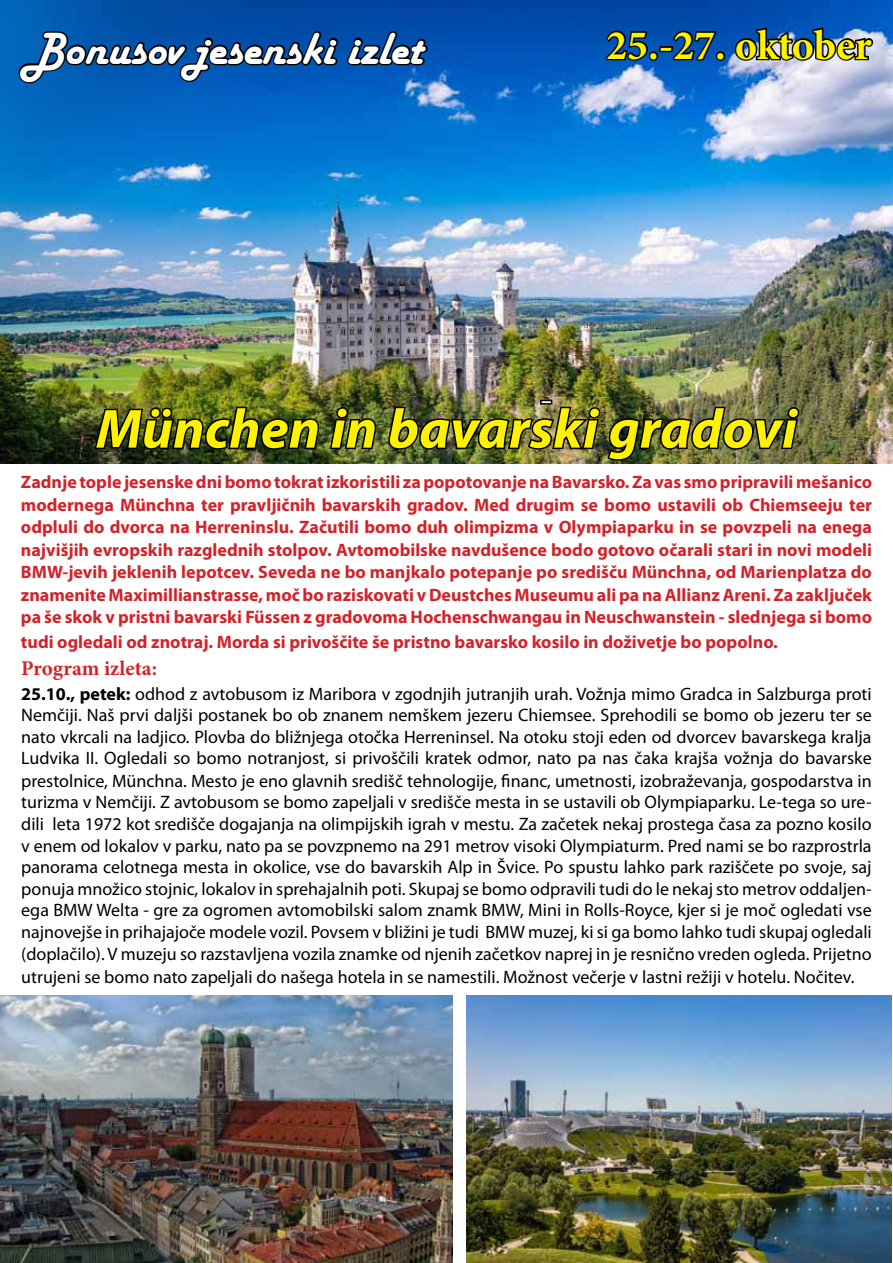
<style>
.page{position:relative;width:893px;height:1263px;background:#fff}
.page>*{position:absolute;margin:0;border:0;box-sizing:border-box;transform-origin:0 0}
.t1{font:italic 700 55.5px "Myriad Pro";letter-spacing:.005em;color:#fff200}
.t2{font:46.5px "Harlow Solid";letter-spacing:.005em;color:#fff}
.t3{font:700 42px "Minion Pro";letter-spacing:-.005em;color:#fff200}
.t4{font:700 21px "Minion Pro";color:#d2232a}
.t5{font:18px/21.8px "Myriad Pro";color:#000;text-align:justify}
.t6{font:700 18px/22.5px "Myriad Pro";color:#d2232a;text-align:justify}
.s1{font-weight:700}
</style>
<div class="page">
<img style="left:0;top:0;width:893px;height:463px">
<img style="left:467px;top:995px;width:425px;height:268px">
<img style="left:0;top:995px;width:452px;height:268px">
<svg style="left:604px;top:29px;width:45px;height:33px"></svg>
<div style="left:649px;top:51px;width:9px;height:10px;border:3px solid #000;border-radius:50%"></div>
<svg style="left:657px;top:28px;width:61px;height:34px;background:#003576"></svg>
<div style="left:716px;top:51px;width:9px;height:10px;border:3px solid #000;border-radius:50%"></div>
<img style="left:733px;top:25px;width:142px;height:37px">
<svg style="left:16px;top:29px;width:414px;height:56px;background:#014186"></svg>
<img style="left:92px;top:405px;width:229px;height:46px">
<svg style="left:328px;top:406px;width:50px;height:45px;background:#404a1f"></svg>
<img style="left:387px;top:405px;width:414px;height:57px">
<div style="left:540px;top:400px;width:12px;height:5px;border:2px solid #000"></div>
<h2 class="t2" style="left:25px;top:23px;width:400px">Bonusov jesenski izlet</h2>
<h3 class="t3" style="left:606px;top:16px;width:267px">25.-27. oktober</h3>
<h1 class="t1" style="left:96px;top:393px;width:702px">München in bavarski gradovi</h1>
<p class="t6" style="left:21px;top:470px;width:853px">Zadnje tople jesenske dni bomo tokrat izkoristili za popotovanje na Bavarsko. Za vas smo pripravili mešanico modernega Münchna ter pravljičnih bavarskih gradov. Med drugim se bomo ustavili ob Chiemseeju ter odpluli do dvorca na Herreninslu. Začutili bomo duh olimpizma v Olympiaparku in se povzpeli na enega najvišjih evropskih razglednih stolpov. Avtomobilske navdušence bodo gotovo očarali stari in novi modeli BMW-jevih jeklenih lepotcev. Seveda ne bo manjkalo potepanje po središču Münchna, od Marienplatza do znamenite Maximillianstrasse, moč bo raziskovati v Deustches Museumu ali pa na Allianz Areni. Za zaključek pa še skok v pristni bavarski Füssen z gradovoma Hochenschwangau in Neuschwanstein - slednjega si bomo</p>
<p class="t6" style="left:21px;top:630px;width:758px">tudi ogledali od znotraj. Morda si privoščite še pristno bavarsko kosilo in doživetje bo popolno.</p>
<p class="t5" style="left:21px;top:682px;width:852px"><span class="s1">25.10., petek:</span> odhod z avtobusom iz Maribora v zgodnjih jutranjih urah. Vožnja mimo Gradca in Salzburga proti Nemčiji. Naš prvi daljši postanek bo ob znanem nemškem jezeru Chiemsee. Sprehodili se bomo ob jezeru ter se nato vkrcali na ladjico. Plovba do bližnjega otočka Herreninsel. Na otoku stoji eden od dvorcev bavarskega kralja Ludvika II. Ogledali so bomo notranjost, si privoščili kratek odmor, nato pa nas čaka krajša vožnja do bavarske prestolnice, Münchna. Mesto je eno glavnih središč tehnologije, financ, umetnosti, izobraževanja, gospodarstva in turizma v Nemčiji. Z avtobusom se bomo zapeljali v središče mesta in se ustavili ob Olympiaparku. Le-tega so ure&shy;dili leta 1972 kot središče dogajanja na olimpijskih igrah v mestu. Za začetek nekaj prostega časa za pozno kosilo v enem od lokalov v parku, nato pa se povzpnemo na 291 metrov visoki Olympiaturm. Pred nami se bo razprostrla panorama celotnega mesta in okolice, vse do bavarskih Alp in Švice. Po spustu lahko park raziščete po svoje, saj ponuja množico stojnic, lokalov in sprehajalnih poti. Skupaj se bomo odpravili tudi do le nekaj sto metrov oddaljen&shy;ega BMW Welta - gre za ogromen avtomobilski salom znamk BMW, Mini in Rolls-Royce, kjer si je moč ogledati vse najnovejše in prihajajoče modele vozil. Povsem v bližini je tudi BMW muzej, ki si ga bomo lahko tudi skupaj ogledali (doplačilo). V muzeju so razstavljena vozila znamke od njenih začetkov naprej in je resnično vreden ogleda. Prijetno</p>
<p class="t5" style="left:21px;top:966px;width:835px">utrujeni se bomo nato zapeljali do našega hotela in se namestili. Možnost večerje v lastni režiji v hotelu. Nočitev.</p>
<p class="t4" style="left:21px;top:653px;width:137px">Program izleta:</p>
</div>
